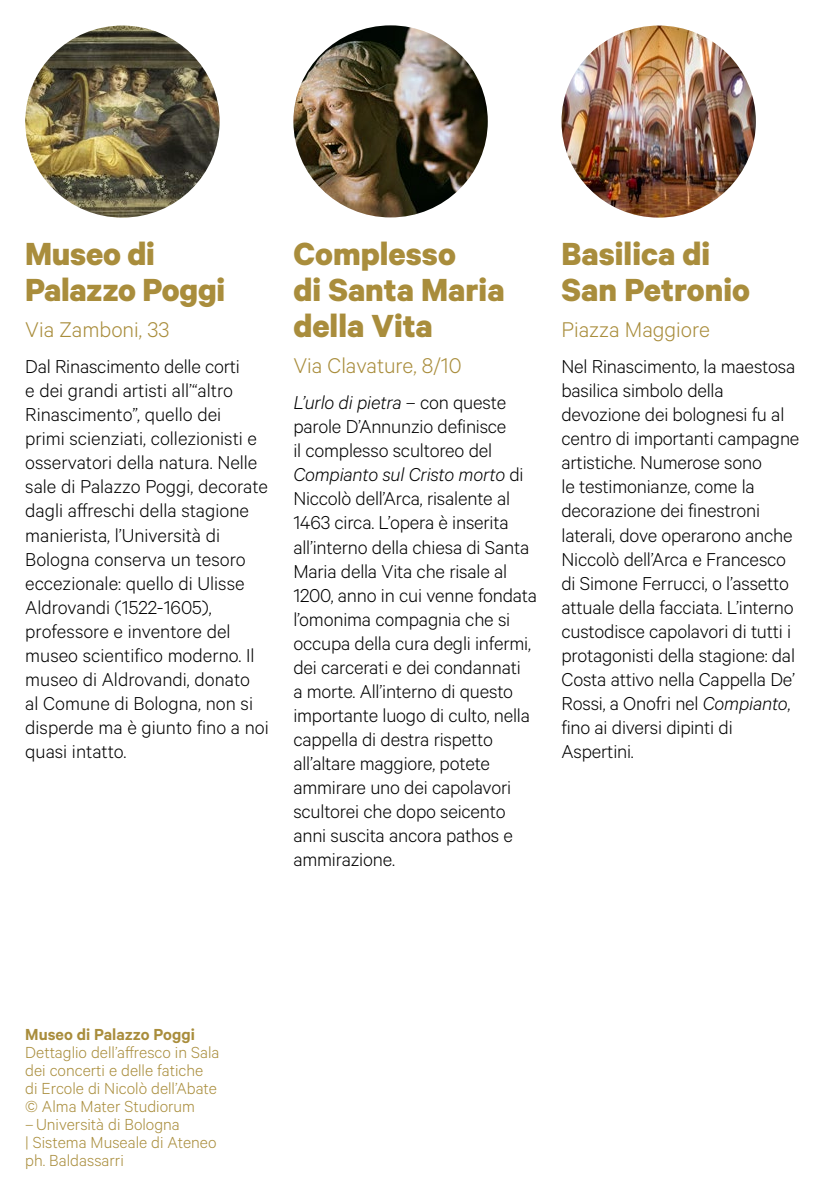
<style>
.page{position:relative;width:834px;height:1191px;background:#fff}
.page>*{position:absolute;margin:0;border:0;box-sizing:border-box;transform-origin:0 0}
.t1{font:700 36px/36px "Calibre";color:#a98d3c}
.t2{font:300 24px "Calibre";color:#a98d3c}
.t3{font:300 21px/24px "Calibre";letter-spacing:-.01em;color:#000}
.t4{font:300 18px/18px "Calibre";color:#a98d3c}
.t5{font:600 18px "Calibre";color:#a98d3c}
.s1{font-style:italic}
</style>
<div class="page">
<img style="left:25px;top:26px;width:194px;height:192px">
<img style="left:293px;top:25px;width:194px;height:192px">
<img style="left:561px;top:26px;width:194px;height:192px">
<h1 class="t1" style="left:25px;top:235px;width:201px">Museo di<br>Palazzo Poggi</h1>
<p class="t2" style="left:25px;top:316px;width:146px">Via Zamboni, 33</p>
<p class="t3" style="left:25px;top:354px;width:245px">Dal Rinascimento delle corti<br>e dei grandi artisti all’“altro<br>Rinascimento”, quello dei<br>primi scienziati, collezionisti e osservatori della natura. Nelle sale di Palazzo Poggi, decorate dagli affreschi della stagione manierista, l’Università di<br>Bologna conserva un tesoro eccezionale: quello di Ulisse<br>Aldrovandi (1522-1605), professore e inventore del museo scientifico moderno. Il museo di Aldrovandi, donato<br>al Comune di Bologna, non si disperde ma è giunto fino a noi quasi intatto.</p>
<h1 class="t1" style="left:293px;top:235px;width:213px">Complesso<br>di Santa Maria della Vita</h1>
<p class="t2" style="left:293px;top:352px;width:170px">Via Clavature, 8/10</p>
<p class="t3" style="left:293px;top:390px;width:245px"><span class="s1">L’urlo di pietra</span> – con queste parole D’Annunzio definisce<br>il complesso scultoreo del<br><span class="s1">Compianto sul Cristo morto</span> di<br>Niccolò dell’Arca, risalente al<br>1463 circa. L’opera è inserita all’interno della chiesa di Santa<br>Maria della Vita che risale al<br>1200, anno in cui venne fondata l’omonima compagnia che si occupa della cura degli infermi, dei carcerati e dei condannati<br>a morte. All’interno di questo importante luogo di culto, nella cappella di destra rispetto all’altare maggiore, potete ammirare uno dei capolavori scultorei che dopo seicento anni suscita ancora pathos e ammirazione.</p>
<h1 class="t1" style="left:561px;top:235px;width:190px">Basilica di<br>San Petronio</h1>
<p class="t2" style="left:561px;top:316px;width:150px">Piazza Maggiore</p>
<p class="t3" style="left:561px;top:354px;width:239px">Nel Rinascimento, la maestosa basilica simbolo della devozione dei bolognesi fu al centro di importanti campagne artistiche. Numerose sono<br>le testimonianze, come la decorazione dei finestroni laterali, dove operarono anche<br>Niccolò dell’Arca e Francesco di Simone Ferrucci, o l’assetto attuale della facciata. L’interno custodisce capolavori di tutti i protagonisti della stagione: dal<br>Costa attivo nella Cappella De’<br>Rossi, a Onofri nel <span class="s1">Compianto</span>, fino ai diversi dipinti di<br>Aspertini.</p>
<p class="t5" style="left:25px;top:1023px;width:171px">Museo di Palazzo Poggi</p>
<p class="t4" style="left:25px;top:1042px;width:196px">Dettaglio dell’affresco in Sala dei concerti e delle fatiche di Ercole di Nicolò dell’Abate © Alma Mater Studiorum –Università di Bologna<br>| Sistema Museale di Ateneo ph. Baldassarri</p>
</div>
